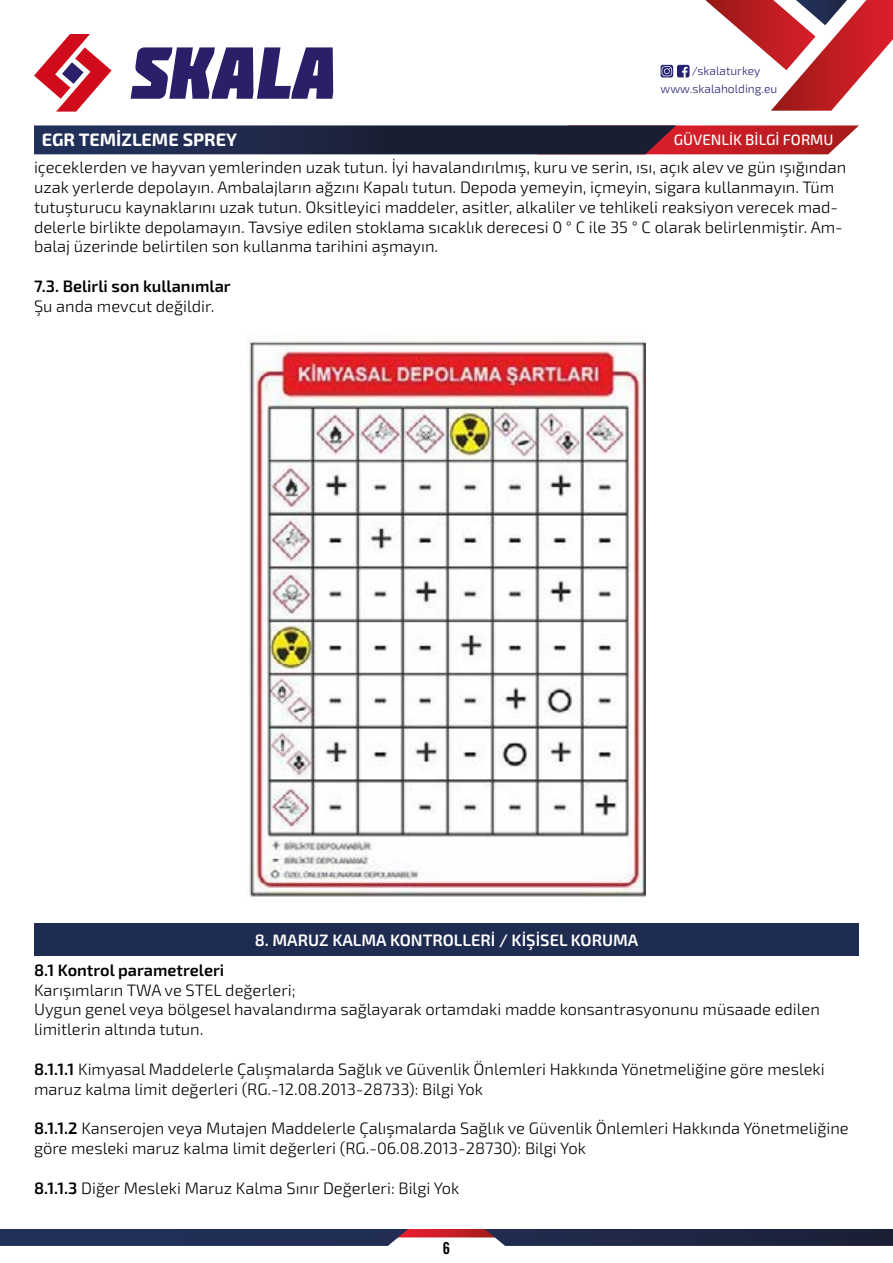
<style>
.page{position:relative;width:893px;height:1263px;background:#fff}
.page>*{position:absolute;margin:0;border:0;box-sizing:border-box;transform-origin:0 0}
.t1{font:700 18px "Exo 2";color:#fff}
.t2{font:300 16.5px/19.8px "Exo 2";color:#000}
.t3{font:600 16.5px "Exo 2";color:#000}
.t4{font:600 16.5px "Exo 2";color:#fff}
.t5{font:condensed 16.5px "Trade Gothic Bold Twenty";color:#000}
.t6{font:500 15px "Exo 2";color:#fff}
.t7{font:300 12px/17.4px "Exo 2";color:#242170}
.s1{font-weight:600}
</style>
<div class="page">
<svg style="left:0;top:1229px;width:893px;height:17px;background:#353756"></svg>
<svg style="left:34px;top:34px;width:78px;height:78px"></svg>
<svg style="left:131px;top:47px;width:202px;height:52px"></svg>
<svg style="left:706px;top:0;width:187px;height:111px"></svg>
<svg style="left:661px;top:65px;width:29px;height:12px"></svg>
<svg style="left:34px;top:125px;width:825px;height:29px;background:#482940"></svg>
<img style="left:247px;top:336px;width:399px;height:561px">
<div style="left:34px;top:923px;width:825px;height:33px;background:#1f2c52"></div>
<p class="t7" style="left:661px;top:63px;width:118px;text-indent:31px">/skalaturkey www.skalaholding.eu</p>
<p class="t1" style="left:42px;top:129px;width:197px">EGR TEMİZLEME SPREY</p>
<p class="t6" style="left:674px;top:131px;width:161px">GÜVENLİK BİLGİ FORMU</p>
<p class="t2" style="left:34px;top:158px;width:814px">içeceklerden ve hayvan yemlerinden uzak tutun. İyi havalandırılmış, kuru ve serin, ısı, açık alev ve gün ışığından uzak yerlerde depolayın. Ambalajların ağzını Kapalı tutun. Depoda yemeyin, içmeyin, sigara kullanmayın. Tüm tutuşturucu kaynaklarını uzak tutun. Oksitleyici maddeler, asitler, alkaliler ve tehlikeli reaksiyon verecek mad&shy;delerle birlikte depolamayın. Tavsiye edilen stoklama sıcaklık derecesi 0 ° C ile 35 ° C olarak belirlenmiştir. Am&shy;balaj üzerinde belirtilen son kullanma tarihini aşmayın.</p>
<p class="t3" style="left:34px;top:276px;width:198px">7.3. Belirli son kullanımlar</p>
<p class="t2" style="left:34px;top:296px;width:182px">Şu anda mevcut değildir.</p>
<p class="t4" style="left:255px;top:930px;width:385px">8. MARUZ KALMA KONTROLLERİ / KİŞİSEL KORUMA</p>
<p class="t3" style="left:34px;top:960px;width:192px">8.1 Kontrol parametreleri</p>
<p class="t2" style="left:34px;top:980px;width:787px">Karışımların TWA ve STEL değerleri;<br>Uygun genel veya bölgesel havalandırma sağlayarak ortamdaki madde konsantrasyonunu müsaade edilen limitlerin altında tutun.</p>
<p class="t2" style="left:34px;top:1059px;width:792px"><span class="s1">8.1.1.1</span> Kimyasal Maddelerle Çalışmalarda Sağlık ve Güvenlik Önlemleri Hakkında Yönetmeliğine göre mesleki maruz kalma limit değerleri (RG.-12.08.2013-28733): Bilgi Yok</p>
<p class="t2" style="left:34px;top:1119px;width:816px"><span class="s1">8.1.1.2</span> Kanserojen veya Mutajen Maddelerle Çalışmalarda Sağlık ve Güvenlik Önlemleri Hakkında Yönetmeliğine göre mesleki maruz kalma limit değerleri (RG.-06.08.2013-28730): Bilgi Yok</p>
<p class="t2" style="left:34px;top:1178px;width:427px"><span class="s1">8.1.1.3</span> Diğer Mesleki Maruz Kalma Sınır Değerleri: Bilgi Yok</p>
<p class="t5" style="left:443px;top:1238px;width:9px">6</p>
</div>
